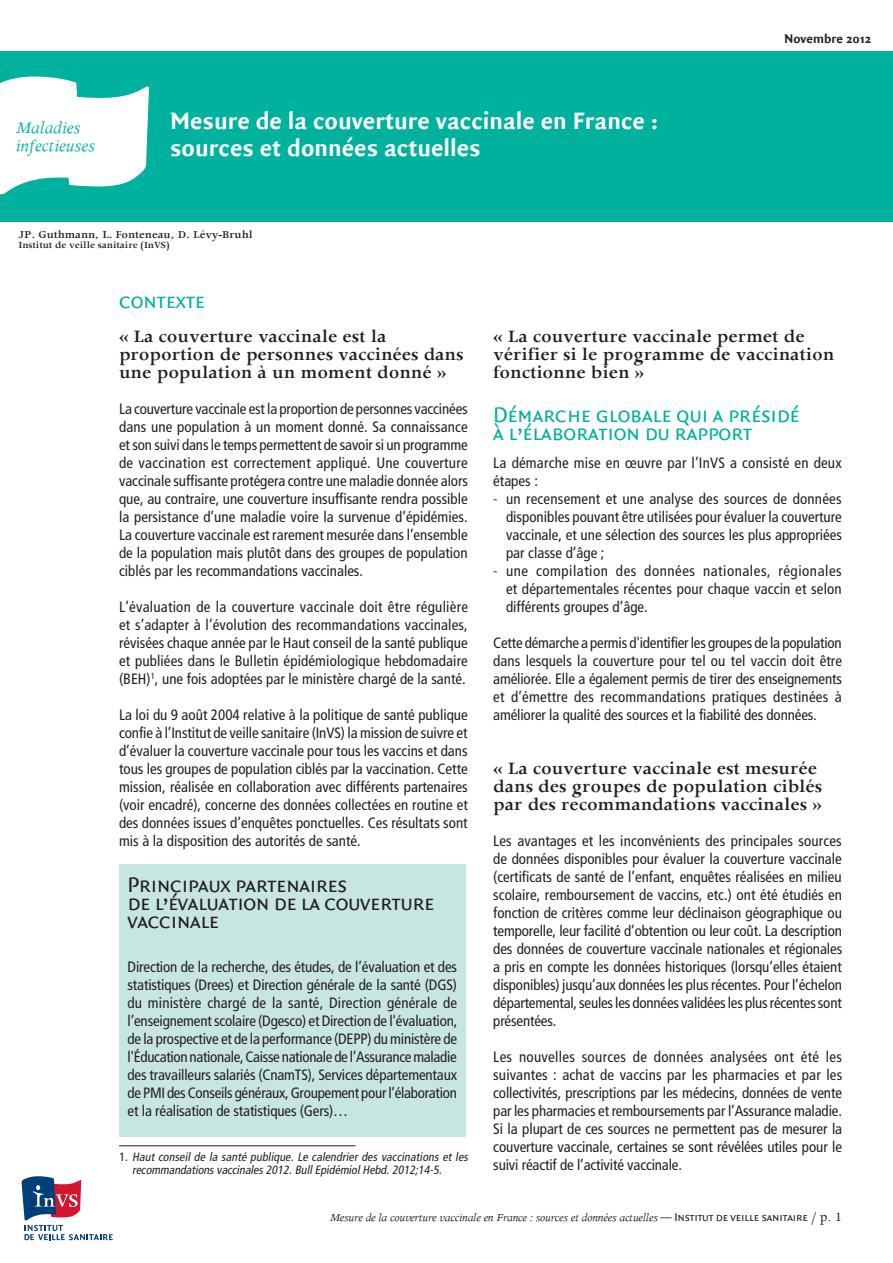
<style>
.page{position:relative;width:893px;height:1263px;background:#fff}
.page>*{position:absolute;margin:0;border:0;box-sizing:border-box;transform-origin:0 0}
.t1{font:700 25.5px/27px "Quadraat Sans";color:#fff}
.t2{font:22.5px/18px "Quadraat Sans Caps";letter-spacing:-.02em;color:#231f20}
.t3{font:22.5px/18px "Quadraat Sans Caps";letter-spacing:-.01em;color:#00b19d}
.t4{font:600 19.5px/18px "Apollo";color:#231f20}
.t5{font:italic 18px/18px "Apollo";color:#00b19d}
.t6{font:condensed 15px/18px "Frutiger";color:#231f20;text-align:justify}
.t7{font:700 13.5px "Quadraat Sans";color:#231f20}
.t8{font:italic condensed 12px/13.5px "Frutiger";color:#231f20}
.t9{font:italic 12px "Apollo";letter-spacing:-.015em;color:#231f20}
.t10{font:600 12px "Apollo";color:#231f20}
.t11{font:600 10.5px "Apollo";color:#231f20}
.s1{font-style:normal}
.s2{font-weight:300}
.s3{font-family:"Quadraat Sans Caps";font-style:normal}
.s4{font-style:normal;font-size:14.25px}
</style>
<div class="page">
<div style="left:0;top:52px;width:893px;height:170px;background:#00b19d"></div>
<svg style="left:0;top:77px;width:149px;height:117px"></svg>
<svg style="left:22px;top:1176px;width:91px;height:64px"></svg>
<div style="left:119px;top:864px;width:347px;height:272px;background:#c7e6e1"></div>
<hr style="left:119px;top:1145px;width:236px;height:1px;background:#231f20">
<p class="t5" style="left:16px;top:118px;width:81px">Maladies infectieuses</p>
<h1 class="t1" style="left:170px;top:108px;width:489px">Mesure de la couverture vaccinale en France : sources et données actuelles</h1>
<p class="t10" style="left:18px;top:227px;width:236px">JP. Guthmann, L. Fonteneau, D. Lévy-Bruhl</p>
<p class="t11" style="left:18px;top:239px;width:152px">Institut de veille sanitaire (InVS)</p>
<p class="t7" style="left:784px;top:31px;width:89px">Novembre 2012</p>
<h2 class="t3" style="left:119px;top:292px;width:88px">contexte</h2>
<h3 class="t4" style="left:119px;top:327px;width:346px">« La couverture vaccinale est la proportion de personnes vaccinées dans une population à un moment donné »</h3>
<p class="t6" style="left:119px;top:400px;width:350px">La couverture vaccinale est la proportion de personnes vaccinées dans une population à un moment donné. Sa connaissance et son suivi dans le temps permettent de savoir si un programme de vaccination est correctement appliqué. Une couverture vaccinale suffisante protégera contre une maladie donnée alors que, au contraire, une couverture insuffisante rendra possible la persistance d’une maladie voire la survenue d’épidémies.<br>La couverture vaccinale est rarement mesurée dans l’ensemble de la population mais plutôt dans des groupes de population ciblés par les recommandations vaccinales.</p>
<p class="t6" style="left:119px;top:598px;width:350px">L’évaluation de la couverture vaccinale doit être régulière et s’adapter à l’évolution des recommandations vaccinales, révisées chaque année par le Haut conseil de la santé publique et publiées dans le Bulletin épidémiologique hebdomadaire (BEH)<sup>1</sup>, une fois adoptées par le ministère chargé de la santé.</p>
<p class="t6" style="left:119px;top:706px;width:350px">La loi du 9 août 2004 relative à la politique de santé publique confie à l’Institut de veille sanitaire (InVS) la mission de suivre et d’évaluer la couverture vaccinale pour tous les vaccins et dans tous les groupes de population ciblés par la vaccination. Cette mission, réalisée en collaboration avec différents partenaires (voir encadré), concerne des données collectées en routine et des données issues d’enquêtes ponctuelles. Ces résultats sont mis à la disposition des autorités de santé.</p>
<h2 class="t2" style="left:128px;top:877px;width:308px">Principaux partenaires<br>de l’évaluation de la couverture vaccinale</h2>
<p class="t6" style="left:128px;top:958px;width:331px">Direction de la recherche, des études, de l’évaluation et des statistiques (Drees) et Direction générale de la santé (DGS) du ministère chargé de la santé, Direction générale de l’enseignement scolaire (Dgesco) et Direction de l'évaluation, de la prospective et de la performance (DEPP) du ministère de l'Éducation nationale, Caisse nationale de l’Assurance maladie des travailleurs salariés (CnamTS), Services départementaux de PMI des Conseils généraux, Groupement pour l’élaboration et la réalisation de statistiques (Gers)…</p>
<p class="t8" style="left:132px;top:1150px;width:340px;text-indent:-13px"><span class="s1">1 .</span> Haut conseil de la santé publique. Le calendrier des vaccinations et les recommandationsvaccinales2012.BullEpidémiolHebd.2012;14-5.</p>
<h3 class="t4" style="left:493px;top:327px;width:343px">« La couverture vaccinale permet de vérifier si le programme de vaccination fonctionne bien »</h3>
<h2 class="t3" style="left:493px;top:406px;width:308px">Démarche globale qui a présidé à l’élaboration du rapport</h2>
<p class="t6" style="left:493px;top:454px;width:350px">La démarche mise en œuvre par l’InVS a consisté en deux étapes :</p>
<p class="t6" style="left:506px;top:490px;width:337px;text-indent:-13px"><span class="s2">-</span> un recensement et une analyse des sources de données disponibles pouvant être utilisées pour évaluer la couverture vaccinale, et une sélection des sources les plus appropriées par classe d’âge ;</p>
<p class="t6" style="left:506px;top:562px;width:337px;text-indent:-13px"><span class="s2">-</span> une compilation des données nationales, régionales et départementales récentes pour chaque vaccin et selon différents groupes d’âge.</p>
<p class="t6" style="left:493px;top:634px;width:350px">Cette démarche a permis d'identifier les groupes de la population dans lesquels la couverture pour tel ou tel vaccin doit être améliorée. Elle a également permis de tirer des enseignements et d’émettre des recommandations pratiques destinées à améliorer la qualité des sources et la fiabilité des données.</p>
<h3 class="t4" style="left:493px;top:759px;width:330px">« La couverture vaccinale est mesurée dans des groupes de population ciblés par des recommandations vaccinales »</h3>
<p class="t6" style="left:493px;top:832px;width:350px">Les avantages et les inconvénients des principales sources de données disponibles pour évaluer la couverture vaccinale (certificats de santé de l’enfant, enquêtes réalisées en milieu scolaire, remboursement de vaccins, etc.) ont été étudiés en fonction de critères comme leur déclinaison géographique ou temporelle, leur facilité d’obtention ou leur coût. La description des données de couverture vaccinale nationales et régionales a pris en compte les données historiques (lorsqu’elles étaient disponibles) jusqu’aux données les plus récentes. Pour l’échelon départemental, seules les données validées les plus récentes sont présentées.</p>
<p class="t6" style="left:493px;top:1048px;width:350px">Les nouvelles sources de données analysées ont été les suivantes : achat de vaccins par les pharmacies et par les collectivités, prescriptions par les médecins, données de vente par les pharmacies et remboursements par l’Assurance maladie.<br>Si la plupart de ces sources ne permettent pas de mesurer la couverture vaccinale, certaines se sont révélées utiles pour le suivi réactif de l’activité vaccinale.</p>
<p class="t9" style="left:330px;top:1210px;width:514px">Mesure de la couverture vaccinale en France : sources et données actuelles <span class="s3">— Institut de veille sanitaire</span> <span class="s4">/ p. 1</span></p>
</div>
